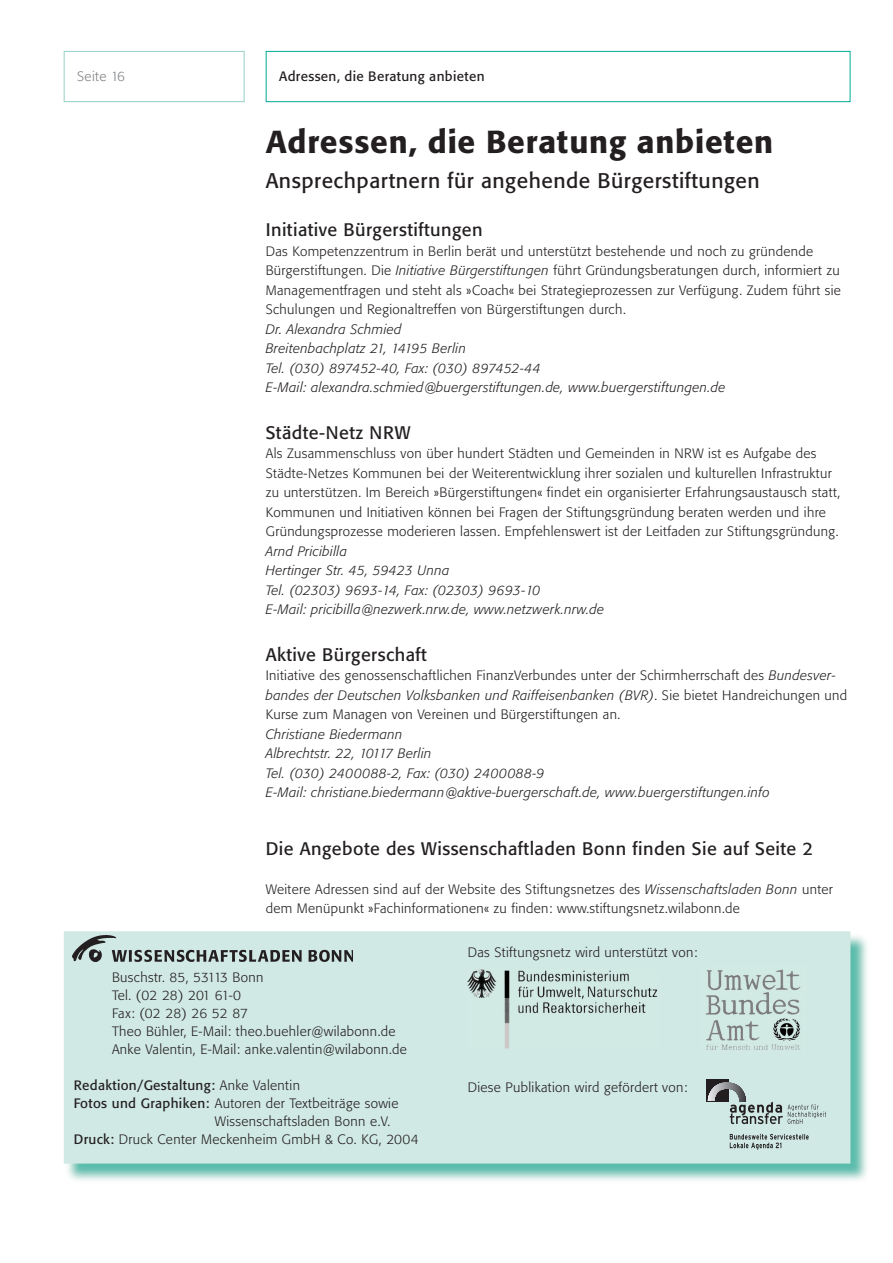
<style>
.page{position:relative;width:893px;height:1263px;background:#fff}
.page>*{position:absolute;margin:0;border:0;box-sizing:border-box;transform-origin:0 0}
.t1{font:500 31.5px "Tn T Form BSK";letter-spacing:.025em;color:#231f20}
.t2{font:21px "Tn T Form BSK";letter-spacing:.025em;color:#231f20}
.t3{font:18px "Tn T Form BSK";letter-spacing:.025em;color:#231f20}
.t4{font:300 13.5px/19.5px "Tn T Form BSK";letter-spacing:.025em;color:#231f20}
.t5{font:italic 300 13.5px/19.5px "Tn T Form BSK";letter-spacing:.025em;color:#231f20}
.t6{font:13.5px "Tn T Form BSK";letter-spacing:.025em;color:#231f20}
.t7{font:300 13.5px "Tn T Form BSK";letter-spacing:.025em;color:#808285}
.s1{font-style:italic}
.s2{font-weight:300}
.s3{font-weight:400}
</style>
<div class="page">
<img style="left:64px;top:932px;width:803px;height:249px">
<div style="left:65px;top:932px;width:785px;height:231px;background:#d1e9e4"></div>
<div style="left:64px;top:931px;width:786px;height:232px;border:2px solid #d1e9e4"></div>
<div style="left:266px;top:51px;width:584px;height:51px;border:1px solid #00ac96"></div>
<div style="left:64px;top:51px;width:180px;height:51px;border:1px solid #94d0c5"></div>
<img style="left:72px;top:935px;width:281px;height:26px">
<div style="left:706px;top:1079px;width:23px;height:23px;background:#231f20"></div>
<svg style="left:708px;top:1082px;width:118px;height:42px"></svg>
<svg style="left:730px;top:1134px;width:79px;height:16px"></svg>
<img style="left:468px;top:969px;width:189px;height:80px">
<img style="left:705px;top:969px;width:96px;height:81px">
<p class="t7" style="left:77px;top:68px;width:49px">Seite 16</p>
<p class="t6" style="left:279px;top:68px;width:207px">Adressen, die Beratung anbieten</p>
<h1 class="t1" style="left:266px;top:122px;width:509px">Adressen, die Beratung anbieten</h1>
<h2 class="t2" style="left:266px;top:168px;width:495px">Ansprechpartnern für angehende Bürgerstiftungen</h2>
<h3 class="t3" style="left:266px;top:219px;width:218px">Initiative Bürgerstiftungen</h3>
<p class="t4" style="left:266px;top:241px;width:577px">Das Kompetenzzentrum in Berlin berät und unterstützt bestehende und noch zu gründende Bürgerstiftungen. Die <span class="s1">Initiative Bürgerstiftungen</span> führt Gründungsberatungen durch, informiert zu Managementfragen und steht als »Coach« bei Strategieprozessen zur Verfügung. Zudem führt sie Schulungen und Regionaltreffen von Bürgerstiftungen durch.</p>
<p class="t5" style="left:266px;top:319px;width:461px">Dr. Alexandra Schmied<br>Breitenbachplatz 21, 14195 Berlin<br>Tel. (030) 897452-40, Fax: (030) 897452-44<br>E-Mail: alexandra.schmied@buergerstiftungen.de, www.buergerstiftungen.de</p>
<h3 class="t3" style="left:266px;top:422px;width:146px">Städte-Netz NRW</h3>
<p class="t4" style="left:266px;top:444px;width:576px">Als Zusammenschluss von über hundert Städten und Gemeinden in NRW ist es Aufgabe des Städte-Netzes Kommunen bei der Weiterentwicklung ihrer sozialen und kulturellen Infrastruktur zu unterstützen. Im Bereich »Bürgerstiftungen« findet ein organisierter Erfahrungsaustausch statt, Kommunen und Initiativen können bei Fragen der Stiftungsgründung beraten werden und ihre Gründungsprozesse moderieren lassen. Empfehlenswert ist der Leitfaden zur Stiftungsgründung.</p>
<p class="t5" style="left:266px;top:541px;width:340px">Arnd Pricibilla<br>Hertinger Str. 45, 59423 Unna<br>Tel. (02303) 9693-14, Fax: (02303) 9693-10<br>E-Mail: pricibilla@nezwerk.nrw.de, www.netzwerk.nrw.de</p>
<h3 class="t3" style="left:266px;top:644px;width:163px">Aktive Bürgerschaft</h3>
<p class="t4" style="left:266px;top:666px;width:583px">Initiative des genossenschaftlichen FinanzVerbundes unter der Schirmherrschaft des <span class="s1">Bundesver&shy;bandes der Deutschen Volksbanken und Raiffeisenbanken (BVR)</span>. Sie bietet Handreichungen und<br>Kurse zum Managen von Vereinen und Bürgerstiftungen an.</p>
<p class="t5" style="left:266px;top:724px;width:506px">Christiane Biedermann<br>Albrechtstr. 22, 10117 Berlin<br>Tel. (030) 2400088-2, Fax: (030) 2400088-9<br>E-Mail: christiane.biedermann@aktive-buergerschaft.de, www.buergerstiftungen.info</p>
<h3 class="t3" style="left:266px;top:837px;width:549px">Die Angebote des Wissenschaftladen Bonn finden Sie auf Seite 2</h3>
<p class="t4" style="left:266px;top:879px;width:569px">Weitere Adressen sind auf der Website des Stiftungsnetzes des <span class="s1">Wissenschaftsladen Bonn</span> unter dem Menüpunkt »Fachinformationen« zu finden: www.stiftungsnetz.wilabonn.de</p>
<p class="t4" style="left:112px;top:968px;width:296px;line-height:18px">Buschstr. 85, 53113 Bonn<br>Tel. (02 28) 201 61-0<br>Fax: (02 28) 26 52 87<br>Theo Bühler, E-Mail: theo.buehler@wilabonn.de Anke Valentin, E-Mail: anke.valentin@wilabonn.de</p>
<p class="t6" style="left:74px;top:1077px;width:228px">Redaktion/Gestaltung: <span class="s2">Anke Valentin</span></p>
<p class="t4" style="left:74px;top:1094px;width:326px"><span class="s3">Fotos und Graphiken:</span> Autoren der Textbeiträge sowie</p>
<p class="t4" style="left:215px;top:1112px;width:177px">Wissenschaftsladen Bonn e.V.</p>
<p class="t4" style="left:74px;top:1130px;width:346px"><span class="s3">Druck:</span> Druck Center Meckenheim GmbH &amp; Co. KG, 2004</p>
<p class="t4" style="left:468px;top:943px;width:231px">Das Stiftungsnetz wird unterstützt von:</p>
<p class="t4" style="left:468px;top:1077px;width:221px">Diese Publikation wird gefördert von:</p>
</div>
